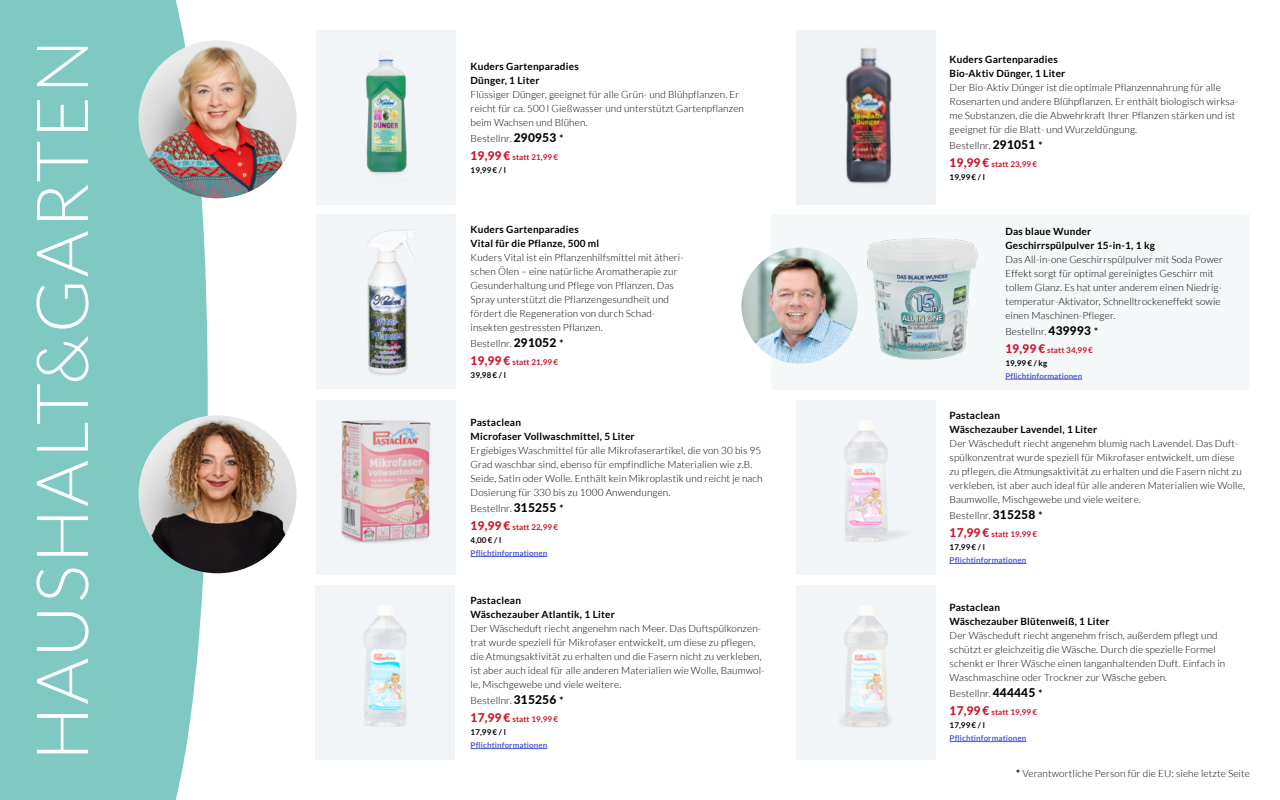
<style>
.page{position:relative;width:1280px;height:800px;background:#fff}
.page>*{position:absolute;margin:0;border:0;box-sizing:border-box;transform-origin:0 0}
.t1{font:300 72px "Lato";letter-spacing:.03em;color:#fff}
.t2{font:300 10px/14px "Lato";letter-spacing:.01em;color:#000}
.t3{font:700 10px/14px "Lato";letter-spacing:.02em;color:#000}
.t4{font:700 8px/12.8px "Lato";letter-spacing:.01em;color:#cd1228}
.t5{font:700 8px "Lato";letter-spacing:.01em;color:#4f5cd6}
.s1{font-weight:800;font-size:12px}
.s2{font-weight:700}
.s3{color:#000}
</style>
<div class="page">
<div style="left:771px;top:214px;width:479px;height:176px;background:#f5f8f9"></div>
<div style="left:0;top:0;width:208px;height:800px;background:#80c8c2"></div>
<hr style="left:471px;top:556px;width:76px;height:1px;background:#4f5cd6">
<hr style="left:950px;top:563px;width:76px;height:1px;background:#4f5cd6">
<hr style="left:950px;top:741px;width:76px;height:1px;background:#4f5cd6">
<hr style="left:471px;top:748px;width:76px;height:1px;background:#4f5cd6">
<hr style="left:1005px;top:379px;width:77px;height:1px;background:#4f5cd6">
<img style="left:316px;top:30px;width:140px;height:174px">
<img style="left:797px;top:30px;width:139px;height:174px">
<img style="left:316px;top:214px;width:140px;height:175px">
<img style="left:316px;top:400px;width:140px;height:174px">
<img style="left:797px;top:400px;width:139px;height:174px">
<img style="left:797px;top:585px;width:139px;height:174px">
<img style="left:315px;top:585px;width:140px;height:174px">
<img style="left:867px;top:238px;width:111px;height:122px">
<img style="left:138px;top:40px;width:158px;height:158px;border-radius:79px">
<img style="left:138px;top:415px;width:158px;height:158px;border-radius:79px">
<img style="left:742px;top:248px;width:116px;height:116px;border-radius:58px">
<h1 class="t1" style="left:24px;top:761px;width:723px;rotate:-90deg">HAUSHALT&amp;GARTEN</h1>
<p class="t3" style="left:471px;top:59px;width:110px">Kuders Gartenparadies<br>Dünger, 1 Liter</p>
<p class="t2" style="left:471px;top:87px;width:275px">Flüssiger Dünger, geeignet für alle Grün- und Blühpflanzen. Er reicht für ca. 500 l Gießwasser und unterstützt Gartenpflanzen beim Wachsen und Blühen.</p>
<p class="t2" style="left:471px;top:131px;width:94px">Bestellnr. <span class="s1">290953</span> <span class="s2">*</span></p>
<p class="t4" style="left:471px;top:150px;width:89px"><span class="s1">19,99 €</span> statt 21,99 €<br><span class="s3">19,99 € / l</span></p>
<p class="t3" style="left:471px;top:222px;width:130px">Kuders Gartenparadies<br>Vital für die Pflanze, 500 ml</p>
<p class="t2" style="left:471px;top:250px;width:215px">Kuders Vital ist ein Pflanzenhilfsmittel mit ätheri&shy;schen Ölen – eine natürliche Aromatherapie zur Gesunderhaltung und Pflege von Pflanzen. Das Spray unterstützt die Pflanzengesundheit und fördert die Regeneration von durch Schad&shy;insekten gestressten Pflanzen.</p>
<p class="t2" style="left:471px;top:336px;width:94px">Bestellnr. <span class="s1">291052</span> <span class="s2">*</span></p>
<p class="t4" style="left:471px;top:356px;width:89px"><span class="s1">19,99 €</span> statt 21,99 €<br><span class="s3">39,98 € / l</span></p>
<p class="t3" style="left:471px;top:416px;width:166px">Pastaclean<br>Microfaser Vollwaschmittel, 5 Liter</p>
<p class="t2" style="left:471px;top:444px;width:294px">Ergiebiges Waschmittel für alle Mikrofaserartikel, die von 30 bis 95<br>Grad waschbar sind, ebenso für empfindliche Materialien wie z.B.<br>Seide, Satin oder Wolle. Enthält kein Mikroplastik und reicht je nach Dosierung für 330 bis zu 1000 Anwendungen.</p>
<p class="t2" style="left:471px;top:502px;width:94px">Bestellnr. <span class="s1">315255</span> <span class="s2">*</span></p>
<p class="t4" style="left:471px;top:521px;width:89px"><span class="s1">19,99 €</span> statt 22,99 €<br><span class="s3">4,00 € / l</span></p>
<p class="t5" style="left:471px;top:549px;width:78px">Pflichtinformationen</p>
<p class="t3" style="left:471px;top:594px;width:146px">Pastaclean<br>Wäschezauber Atlantik, 1 Liter</p>
<p class="t2" style="left:471px;top:622px;width:295px">Der Wäscheduft riecht angenehm nach Meer. Das Duftspülkonzen&shy;trat wurde speziell für Mikrofaser entwickelt, um diese zu pflegen, die Atmungsaktivität zu erhalten und die Fasern nicht zu verkleben, ist aber auch ideal für alle anderen Materialien wie Wolle, Baumwol&shy;le, Mischgewebe und viele weitere.</p>
<p class="t2" style="left:471px;top:694px;width:94px">Bestellnr. <span class="s1">315256</span> <span class="s2">*</span></p>
<p class="t4" style="left:471px;top:713px;width:89px"><span class="s1">17,99 €</span> statt 19,99 €<br><span class="s3">17,99 € / l</span></p>
<p class="t5" style="left:471px;top:741px;width:78px">Pflichtinformationen</p>
<p class="t3" style="left:950px;top:52px;width:117px">Kuders Gartenparadies<br>Bio-Aktiv Dünger, 1 Liter</p>
<p class="t2" style="left:950px;top:80px;width:290px">Der Bio-Aktiv Dünger ist die optimale Pflanzennahrung für alle Rosenarten und andere Blühpflanzen. Er enthält biologisch wirksa&shy;me Substanzen, die die Abwehrkraft Ihrer Pflanzen stärken und ist geeignet für die Blatt- und Wurzeldüngung.</p>
<p class="t2" style="left:950px;top:138px;width:94px">Bestellnr. <span class="s1">291051</span> <span class="s2">*</span></p>
<p class="t4" style="left:950px;top:157px;width:89px"><span class="s1">19,99 €</span> statt 23,99 €<br><span class="s3">19,99 € / l</span></p>
<p class="t3" style="left:1005px;top:224px;width:151px">Das blaue Wunder<br>Geschirrspülpulver 15-in-1, 1 kg</p>
<p class="t2" style="left:1005px;top:253px;width:219px">Das All-in-one Geschirrspülpulver mit Soda Power Effekt sorgt für optimal gereinigtes Geschirr mit tollem Glanz. Es hat unter anderem einen Niedrig&shy;temperatur-Aktivator, Schnelltrockeneffekt sowie einen Maschinen-Pfleger.</p>
<p class="t2" style="left:1005px;top:325px;width:94px">Bestellnr. <span class="s1">439993</span> <span class="s2">*</span></p>
<p class="t4" style="left:1005px;top:344px;width:89px"><span class="s1">19,99 €</span> statt 34,99 €<br><span class="s3">19,99 € / kg</span></p>
<p class="t5" style="left:1005px;top:371px;width:78px">Pflichtinformationen</p>
<p class="t3" style="left:950px;top:409px;width:149px">Pastaclean<br>Wäschezauber Lavendel, 1 Liter</p>
<p class="t2" style="left:950px;top:437px;width:297px">Der Wäscheduft riecht angenehm blumig nach Lavendel. Das Duft&shy;spülkonzentrat wurde speziell für Mikrofaser entwickelt, um diese zu pflegen, die Atmungsaktivität zu erhalten und die Fasern nicht zu verkleben, ist aber auch ideal für alle anderen Materialien wie Wolle, Baumwolle, Mischgewebe und viele weitere.</p>
<p class="t2" style="left:950px;top:509px;width:94px">Bestellnr. <span class="s1">315258</span> <span class="s2">*</span></p>
<p class="t4" style="left:950px;top:528px;width:89px"><span class="s1">17,99 €</span> statt 19,99 €<br><span class="s3">17,99 € / l</span></p>
<p class="t5" style="left:950px;top:556px;width:78px">Pflichtinformationen</p>
<p class="t3" style="left:950px;top:601px;width:161px">Pastaclean<br>Wäschezauber Blütenweiß, 1 Liter</p>
<p class="t2" style="left:950px;top:629px;width:277px">Der Wäscheduft riecht angenehm frisch, außerdem pflegt und schützt er gleichzeitig die Wäsche. Durch die spezielle Formel schenkt er Ihrer Wäsche einen langanhaltenden Duft. Einfach in Waschmaschine oder Trockner zur Wäsche geben.</p>
<p class="t2" style="left:950px;top:687px;width:94px">Bestellnr. <span class="s1">444445</span> <span class="s2">*</span></p>
<p class="t4" style="left:950px;top:706px;width:89px"><span class="s1">17,99 €</span> statt 19,99 €<br><span class="s3">17,99 € / l</span></p>
<p class="t5" style="left:950px;top:734px;width:78px">Pflichtinformationen</p>
<p class="t2" style="left:1016px;top:767px;width:235px"><span class="s2">*</span> Verantwortliche Person für die EU: siehe letzte Seite</p>
</div>
